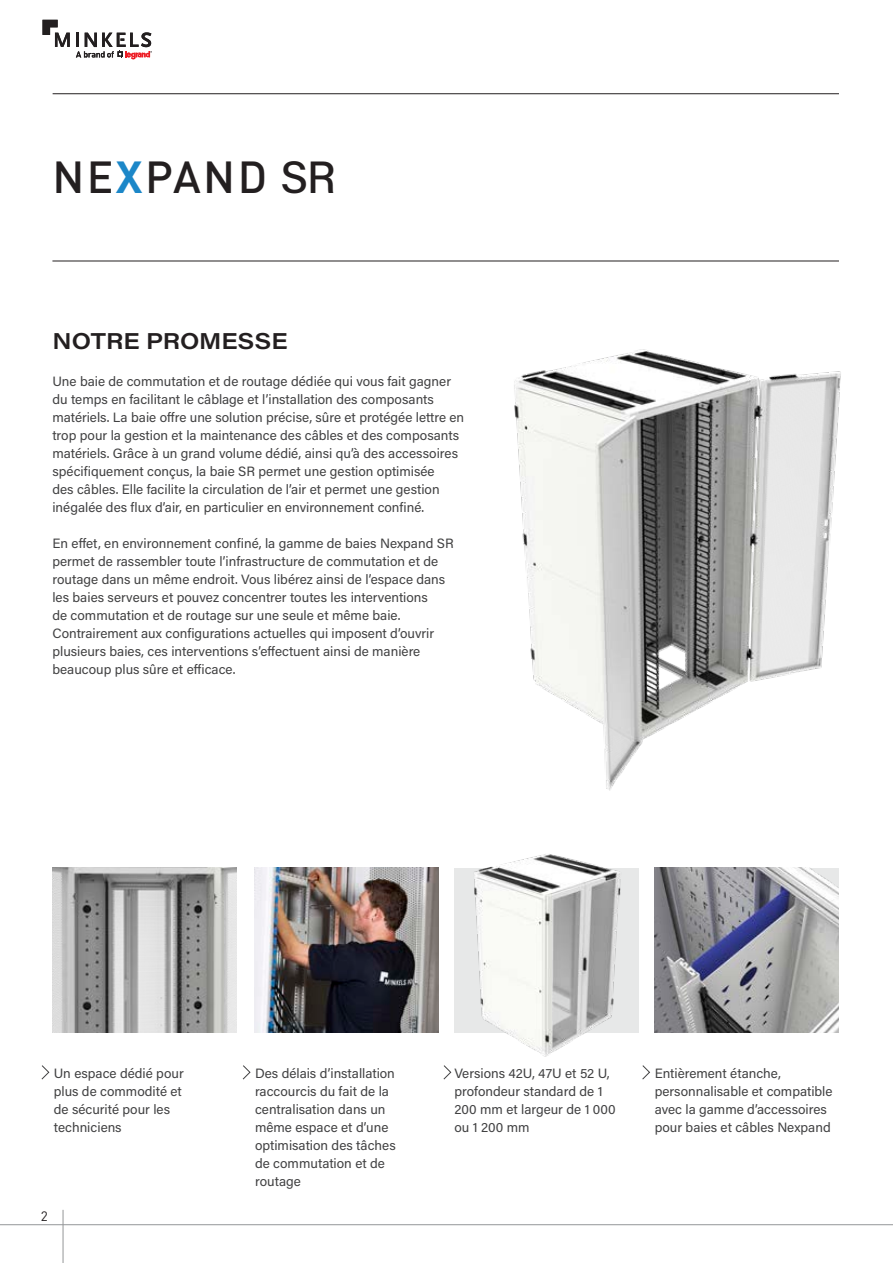
<style>
.page{position:relative;width:893px;height:1263px;background:#fff}
.page>*{position:absolute;margin:0;border:0;box-sizing:border-box;transform-origin:0 0}
.t1{font:500 44.25px "DIN Pro";letter-spacing:.055em;color:#231f20}
.t2{font:600 22.5px "Acumin Pro Wide";color:#231f20}
.t3{font:13.5px/18px "Acumin Pro";color:#414142}
.t4{font:13.5px "DIN Pro";color:#231f20}
.s1{font-weight:700;color:#1c87c8}
.s2{font-family:"Acumin Pro";font-size:45.3px}
</style>
<div class="page">
<svg style="left:43px;top:20px;width:27px;height:27px"></svg>
<svg style="left:76px;top:32px;width:76px;height:27px"></svg>
<hr style="left:63px;top:1210px;width:1px;height:53px;background:#949698">
<hr style="left:0;top:1224px;width:893px;height:1px;background:#949698">
<hr style="left:52px;top:261px;width:787px;height:1px;background:#231f20">
<hr style="left:53px;top:93px;width:786px;height:1px;background:#231f20">
<svg style="left:443px;top:1066px;width:9px;height:14px"></svg>
<svg style="left:642px;top:1066px;width:8px;height:14px"></svg>
<img style="left:658px;top:868px;width:181px;height:164px">
<img style="left:514px;top:349px;width:327px;height:442px">
<svg style="left:41px;top:1065px;width:9px;height:15px"></svg>
<img style="left:53px;top:868px;width:184px;height:164px">
<svg style="left:242px;top:1065px;width:9px;height:15px"></svg>
<img style="left:254px;top:868px;width:177px;height:164px">
<img style="left:431px;top:854px;width:227px;height:212px">
<h1 class="t1" style="left:52px;top:142px;width:285px">NE<span class="s1">X</span>PAND <span class="s2">SR</span></h1>
<h2 class="t2" style="left:52px;top:325px;width:237px">NOTRE PROMESSE</h2>
<p class="t3" style="left:52px;top:372px;width:413px">Une baie de commutation et de routage dédiée qui vous fait gagner du temps en facilitant le câblage et l’installation des composants matériels. La baie offre une solution précise, sûre et protégée lettre en trop pour la gestion et la maintenance des câbles et des composants matériels. Grâce à un grand volume dédié, ainsi qu’à des accessoires spécifiquement conçus, la baie SR permet une gestion optimisée<br>des câbles. Elle facilite la circulation de l’air et permet une gestion inégalée des flux d’air, en particulier en environnement confiné.</p>
<p class="t3" style="left:52px;top:534px;width:403px">En effet, en environnement confiné, la gamme de baies Nexpand SR permet de rassembler toute l’infrastructure de commutation et de routage dans un même endroit. Vous libérez ainsi de l’espace dans les baies serveurs et pouvez concentrer toutes les interventions<br>de commutation et de routage sur une seule et même baie.<br>Contrairement aux configurations actuelles qui imposent d’ouvrir plusieurs baies, ces interventions s’effectuent ainsi de manière beaucoup plus sûre et efficace.</p>
<p class="t3" style="left:54px;top:1064px;width:131px">Un espace dédié pour plus de commodité et de sécurité pour les techniciens</p>
<p class="t3" style="left:255px;top:1064px;width:142px">Des délais d’installation raccourcis du fait de la centralisation dans un même espace et d’une optimisation des tâches de commutation et de routage</p>
<p class="t4" style="left:41px;top:1205px;width:9px">2</p>
<p class="t3" style="left:454px;top:1064px;width:163px">Versions 42U, 47U et 52 U, profondeur standard de 1<br>200 mm et largeur de 1 000 ou 1 200 mm</p>
<p class="t3" style="left:655px;top:1064px;width:179px">Entièrement étanche, personnalisable et compatible avec la gamme d’accessoires pour baies et câbles Nexpand</p>
</div>
